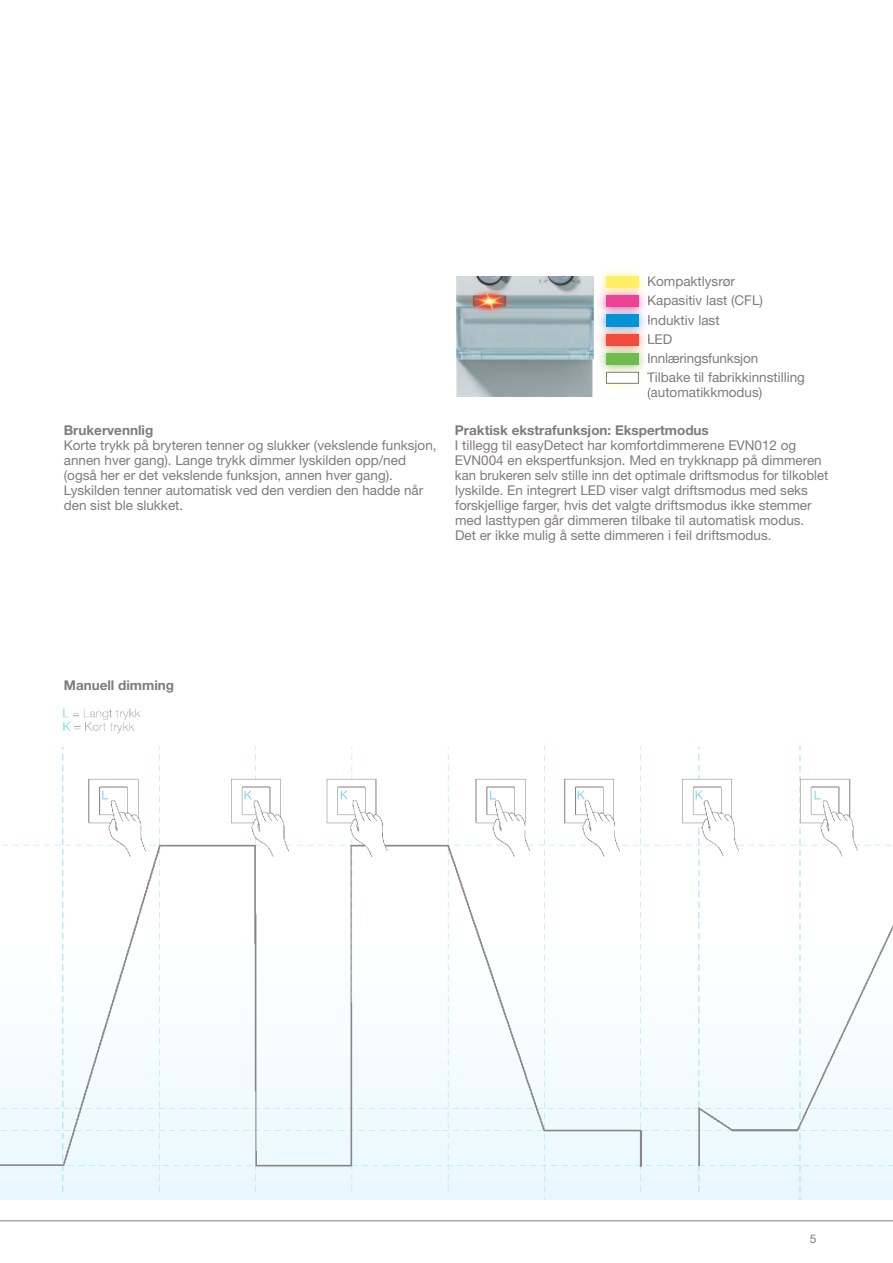
<style>
.page{position:relative;width:893px;height:1263px;background:#fff}
.page>*{position:absolute;margin:0;border:0;box-sizing:border-box;transform-origin:0 0}
.t1{font:13.5px/15px "Helvetica Neue LT";color:#7e7c7b}
.t2{font:700 13.5px "Helvetica Neue LT";color:#7e7c7b}
.t3{font:12px "Helvetica Neue LT";color:#7e7c7b}
</style>
<div class="page">
<svg style="left:0;top:1220px;width:893px;height:2px;background:#bdbdbc"></svg>
<img style="left:456px;top:276px;width:137px;height:121px">
<img style="left:600px;top:271px;width:44px;height:11px">
<div style="left:606px;top:276px;width:33px;height:12px;background:#ffef67"></div>
<img style="left:599px;top:282px;width:46px;height:20px">
<svg style="left:648px;top:276px;width:4px;height:10px"></svg>
<img style="left:606px;top:282px;width:33px;height:6px">
<div style="left:606px;top:296px;width:33px;height:11px;background:#eb4495"></div>
<img style="left:599px;top:302px;width:46px;height:19px">
<svg style="left:648px;top:295px;width:4px;height:11px"></svg>
<img style="left:606px;top:302px;width:33px;height:5px">
<div style="left:606px;top:315px;width:33px;height:11px;background:#0593d3"></div>
<img style="left:598px;top:321px;width:47px;height:19px">
<svg style="left:648px;top:315px;width:4px;height:10px"></svg>
<img style="left:606px;top:321px;width:33px;height:5px">
<div style="left:606px;top:334px;width:33px;height:11px;background:#f14c3d"></div>
<img style="left:599px;top:340px;width:47px;height:19px">
<svg style="left:648px;top:334px;width:4px;height:10px"></svg>
<img style="left:606px;top:340px;width:33px;height:5px">
<div style="left:606px;top:353px;width:33px;height:11px;background:#72bb4f"></div>
<img style="left:600px;top:359px;width:52px;height:29px">
<svg style="left:648px;top:353px;width:4px;height:13px"></svg>
<svg style="left:647px;top:373px;width:5px;height:24px"></svg>
<svg style="left:593px;top:276px;width:1px;height:83px"></svg>
<img style="left:606px;top:359px;width:33px;height:5px">
<div style="left:607px;top:372px;width:31px;height:11px;background:#fff"></div>
<div style="left:606px;top:372px;width:33px;height:11px;border:1px solid #7e7c7b"></div>
<img style="left:0;top:708px;width:893px;height:491px">
<p class="t2" style="left:64px;top:425px;width:91px">Brukervennlig</p>
<p class="t1" style="left:64px;top:439px;width:374px">Korte trykk på bryteren tenner og slukker (vekslende funksjon, annen hver gang). Lange trykk dimmer lyskilden opp/ned (også her er det vekslende funksjon, annen hver gang).<br>Lyskilden tenner automatisk ved den verdien den hadde når den sist ble slukket.</p>
<p class="t1" style="left:647px;top:273px;width:159px;line-height:19.2px">Kompaktlysrør<br>Kapasitiv last (CFL)<br>Induktiv last<br>LED<br>Innlæringsfunksjon<br>Tilbake til fabrikkinnstilling</p>
<p class="t1" style="left:647px;top:386px;width:117px">(automatikkmodus)</p>
<p class="t2" style="left:455px;top:425px;width:255px">Praktisk ekstrafunksjon: Ekspertmodus</p>
<p class="t1" style="left:455px;top:439px;width:375px">I tillegg til easyDetect har komfortdimmerene EVN012 og EVN004 en ekspertfunksjon. Med en trykknapp på dimmeren kan brukeren selv stille inn det optimale driftsmodus for tilkoblet lyskilde. En integrert LED viser valgt driftsmodus med seks forskjellige farger, hvis det valgte driftsmodus ikke stemmer med lasttypen går dimmeren tilbake til automatisk modus.<br>Det er ikke mulig å sette dimmeren i feil driftsmodus.</p>
<p class="t2" style="left:64px;top:680px;width:112px">Manuell dimming</p>
<p class="t3" style="left:810px;top:1234px;width:8px">5</p>
</div>
